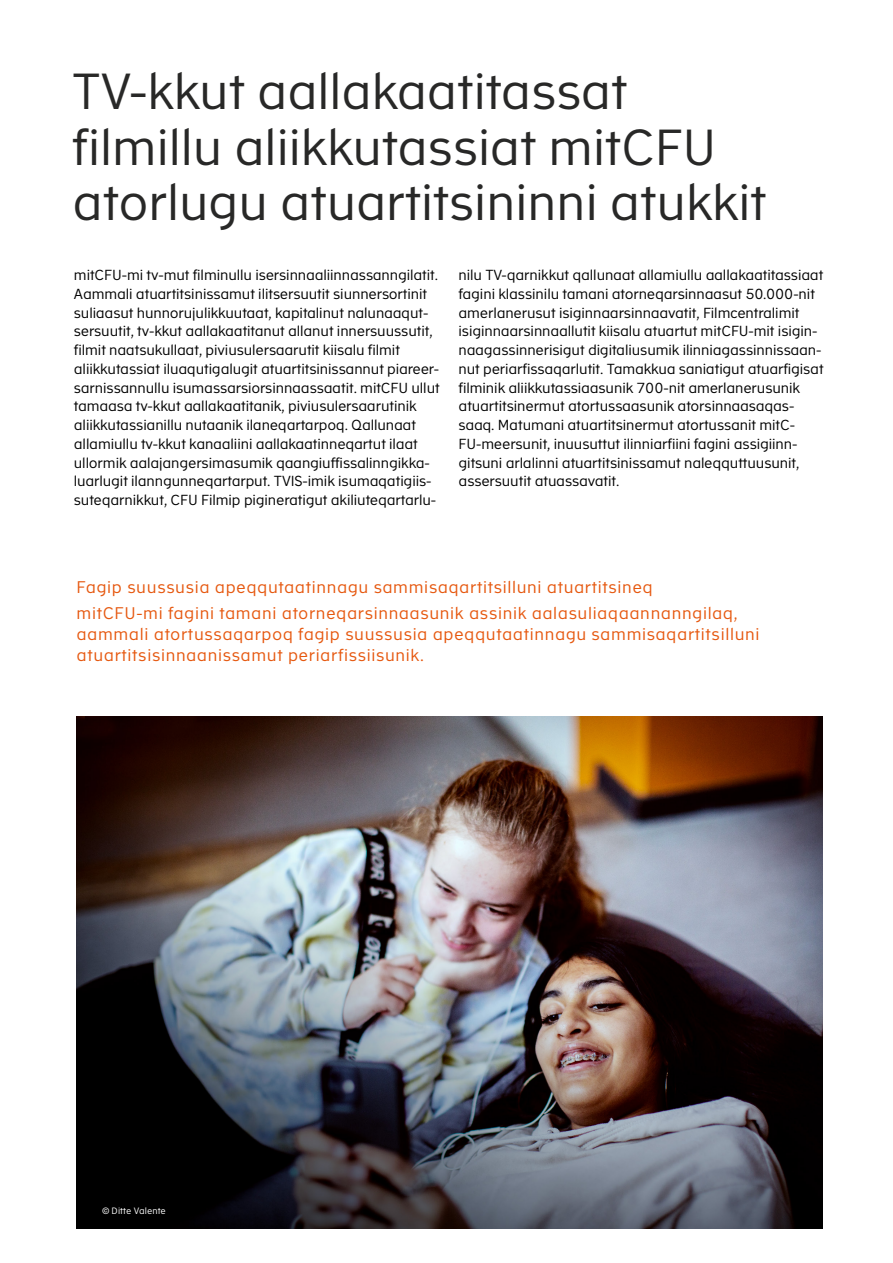
<style>
.page{position:relative;width:893px;height:1263px;background:#fff}
.page>*{position:absolute;margin:0;border:0;box-sizing:border-box;transform-origin:0 0}
.Overskrift{font:49.5px/55.5px "Academy Sans";color:#282827}
.Kort_tekst_orange{font:16.5px/21px "Academy Sans";letter-spacing:.04em;color:#e6580f}
.Brød{font:14.25px/18.8px "Academy Sans";letter-spacing:-.005em;color:#000}
.Fotokredit{font:9px "Academy Sans";letter-spacing:.005em;color:#fff}
</style>
<div class="page">
<img style="left:77px;top:716px;width:746px;height:513px">
<p class="Overskrift" style="left:72px;top:61px;width:696px">TV-kkut aallakaatitassat filmillu aliikkutassiat mitCFU atorlugu atuartitsininni atukkit</p>
<p class="Brød" style="left:74px;top:265px;width:367px">mitCFU-mi tv-mut filminullu isersinnaaliinnassanngilatit.<br>Aammali atuartitsinissamut ilitsersuutit siunnersortinit suliaasut hunnorujulikkuutaat, kapitalinut nalunaaqut&shy;sersuutit, tv-kkut aallakaatitanut allanut innersuussutit, filmit naatsukullaat, piviusulersaarutit kiisalu filmit aliikkutassiat iluaqutigalugit atuartitsinissannut piareer&shy;sarnissannullu isumassarsiorsinnaassaatit. mitCFU ullut tamaasa tv-kkut aallakaatitanik, piviusulersaarutinik aliikkutassianillu nutaanik ilaneqartarpoq. Qallunaat allamiullu tv-kkut kanaaliini aallakaatinneqartut ilaat ullormik aalajangersimasumik qaangiuffissalinngikka&shy;luarlugit ilanngunneqartarput. TVIS-imik isumaqatigiis&shy;suteqarnikkut, CFU Filmip pigineratigut akiliuteqartarlu-</p>
<p class="Brød" style="left:459px;top:265px;width:367px">nilu TV-qarnikkut qallunaat allamiullu aallakaatitassiaat fagini klassinilu tamani atorneqarsinnaasut 50.000-nit amerlanerusut isiginnaarsinnaavatit, Filmcentralimit isiginnaarsinnaallutit kiisalu atuartut mitCFU-mit isigin&shy;naagassinnerisigut digitaliusumik ilinniagassinnissaan&shy;nut periarfissaqarlutit. Tamakkua saniatigut atuarfigisat filminik aliikkutassiaasunik 700-nit amerlanerusunik atuartitsinermut atortussaasunik atorsinnaasaqas&shy;saaq. Matumani atuartitsinermut atortussanit mitC-FU-meersunit, inuusuttut ilinniarfiini fagini assigiinn&shy;gitsuni arlalinni atuartitsinissamut naleqquttuusunit, assersuutit atuassavatit.</p>
<p class="Kort_tekst_orange" style="left:77px;top:576px;width:578px">Fagip suussusia apeqqutaatinnagu sammisaqartitsilluni atuartitsineq</p>
<p class="Kort_tekst_orange" style="left:77px;top:601px;width:684px">mitCFU-mi fagini tamani atorneqarsinnaasunik assinik aalasuliaqaannanngilaq, aammali atortussaqarpoq fagip suussusia apeqqutaatinnagu sammisaqartitsilluni atuartitsisinnaanissamut periarfissiisunik.</p>
<p class="Fotokredit" style="left:102px;top:1205px;width:65px">© Ditte Valente</p>
</div>
